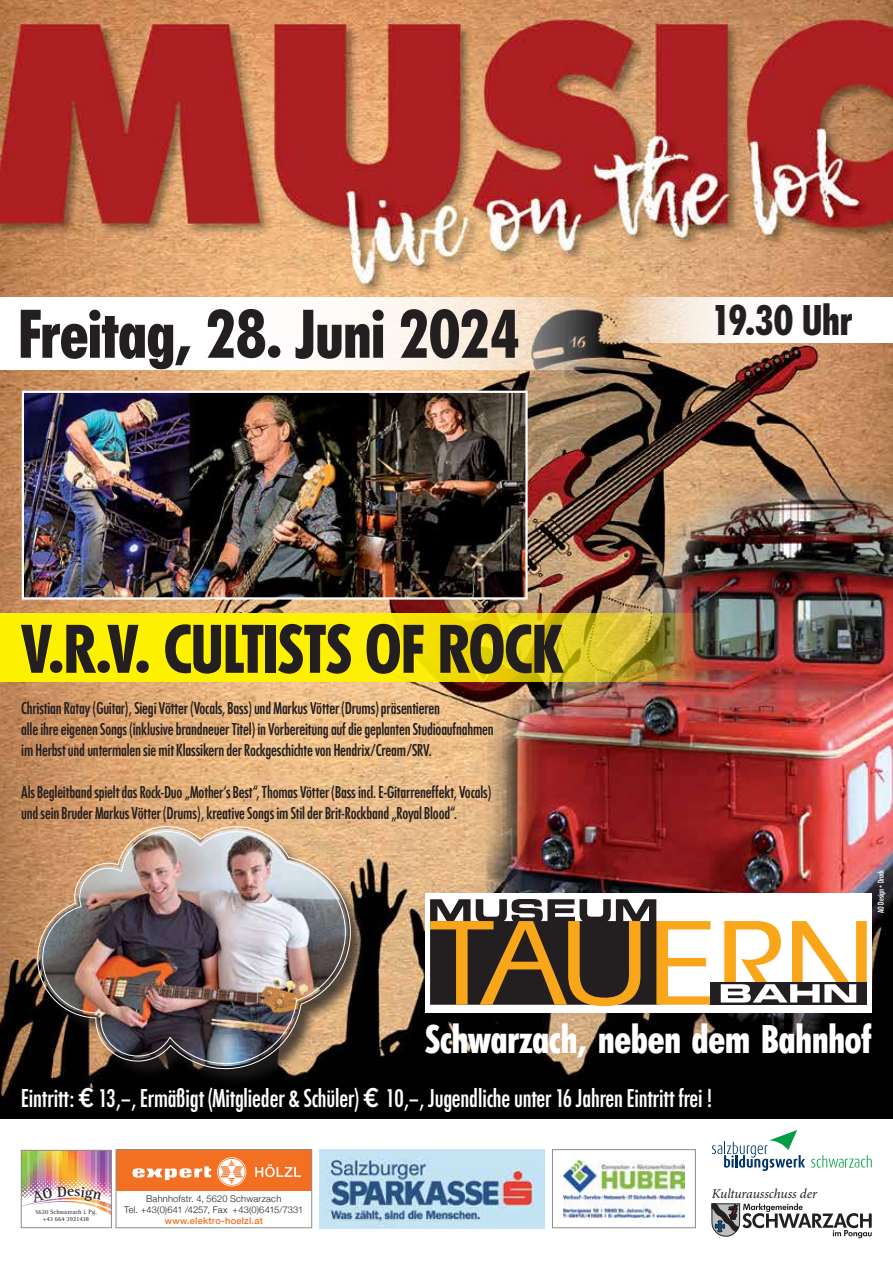
<style>
.page{position:relative;width:893px;height:1263px;background:#fff}
.page>*{position:absolute;margin:0;border:0;box-sizing:border-box;transform-origin:0 0}
.t1{font:72px "Futura SB Bol Con";letter-spacing:-.01em;color:#231f20}
.t2{font:45px "Futura SB Bol Con";letter-spacing:-.015em;color:#231f20}
.t3{font:42px "Futura SB Bol Con";color:#fff}
.t4{font:27px "Futura SB Med Con";color:#fff}
.t5{font:18px/21px "Futura SB Med Con";letter-spacing:-.005em;color:#231f20}
.t6{font:700 15.15px "Rotis Serif";color:#231f20}
.t7{font:italic 13.5px "Minion Pro";letter-spacing:-.01em;color:#231f20}
.t8{font:300 9.3px/11.2px "Helvetica Neue";letter-spacing:.02em;color:#231f20;text-align:center}
.t9{font:500 9.3px "Helvetica Neue";letter-spacing:.025em;color:#f36f21}
.t10{font:9px "Futura SB Med Con";color:#fff}
.t11{font:6.3px/7.5px "Rotis Serif";color:#231f20;text-align:center}
.s1{font-family:"Gotham Narrow";font-weight:500}
</style>
<div class="page">
<img style="left:0;top:0;width:893px;height:1118px">
<svg style="left:712px;top:1130px;width:93px;height:41px"></svg>
<svg style="left:811px;top:1155px;width:61px;height:12px"></svg>
<svg style="left:712px;top:1203px;width:160px;height:35px"></svg>
<img style="left:320px;top:1149px;width:224px;height:79px">
<img style="left:563px;top:1160px;width:122px;height:57px">
<div style="left:552px;top:1149px;width:144px;height:79px;border:1px solid #8a8c8e"></div>
<svg style="left:0;top:298px;width:608px;height:72px"></svg>
<div style="left:425px;top:893px;width:447px;height:119px;background:#fff"></div>
<svg style="left:430px;top:899px;width:280px;height:107px"></svg>
<div style="left:710px;top:982px;width:157px;height:23px;background:#231f20"></div>
<svg style="left:721px;top:921px;width:146px;height:82px"></svg>
<div style="left:116px;top:1150px;width:195px;height:41px;background:#f36f21"></div>
<svg style="left:132px;top:1166px;width:79px;height:14px"></svg>
<svg style="left:217px;top:1157px;width:29px;height:29px"></svg>
<svg style="left:255px;top:1164px;width:46px;height:13px"></svg>
<div style="left:116px;top:1149px;width:196px;height:79px;border:1px solid #8a8c8e"></div>
<svg style="left:615px;top:298px;width:278px;height:45px"></svg>
<svg style="left:0;top:613px;width:708px;height:68px;background:#ecda0c"></svg>
<div style="left:40px;top:828px;width:329px;height:259px;background:#231f20;opacity:.75"></div>
<svg style="left:35px;top:824px;width:318px;height:247px;background:#81654c"></svg>
<img style="left:40px;top:829px;width:308px;height:237px">
<img style="left:25px;top:394px;width:500px;height:203px">
<div style="left:22px;top:391px;width:506px;height:209px;border:2px solid #fff"></div>
<img style="left:21px;top:1150px;width:90px;height:78px">
<h1 class="t1" style="left:18px;top:294px;width:504px">Freitag, 28. Juni 2024</h1>
<h1 class="t1" style="left:21px;top:609px;width:544px">V.R.V. CULTISTS OF ROCK</h1>
<p class="t5" style="left:21px;top:698px;width:474px">Christian Ratay (Guitar), Siegi Vötter (Vocals, Bass) und Markus Vötter (Drums) präsentieren<br>alle ihre eigenen Songs (inklusive brandneuer Titel) in Vorbereitung auf die geplanten Studioaufnahmen im Herbst und untermalen sie mit Klassikern der Rockgeschichte von Hendrix/Cream/SRV.</p>
<p class="t5" style="left:21px;top:782px;width:471px">Als Begleitband spielt das Rock-Duo „Mother‘s Best“, Thomas Vötter (Bass incl. E-Gitarreneffekt, Vocals) und sein Bruder Markus Vötter (Drums), kreative Songs im Stil der Brit-Rockband „Royal Blood“.</p>
<h2 class="t2" style="left:711px;top:295px;width:143px">19.30 Uhr</h2>
<p class="t10" style="left:876px;top:912px;width:44px;rotate:-90deg">AO Design + Druck</p>
<h3 class="t3" style="left:425px;top:1016px;width:448px">Schwarzach, neben dem Bahnhof</h3>
<h3 class="t4" style="left:21px;top:1084px;width:692px">Eintritt: <span class="s1">€</span> 13,–, Ermäßigt (Mitglieder &amp; Schüler) <span class="s1">€</span> 10,–, Jugendliche unter 16 Jahren Eintritt frei !</h3>
<p class="t6" style="left:67px;top:1182px;width:9px">e</p>
<p class="t7" style="left:712px;top:1184px;width:107px">Kulturausschuss der</p>
<p class="t11" style="left:35px;top:1208px;width:63px">5620 Schwarzach i. Pg. +43 664 3921438</p>
<p class="t8" style="left:124px;top:1192px;width:181px">Bahnhofstr. 4, 5620 Schwarzach<br>Tel. +43(0)641 /4257, Fax +43(0)6415/7331</p>
<p class="t9" style="left:165px;top:1215px;width:100px">www.elektro-hoelzl.at</p>
</div>
